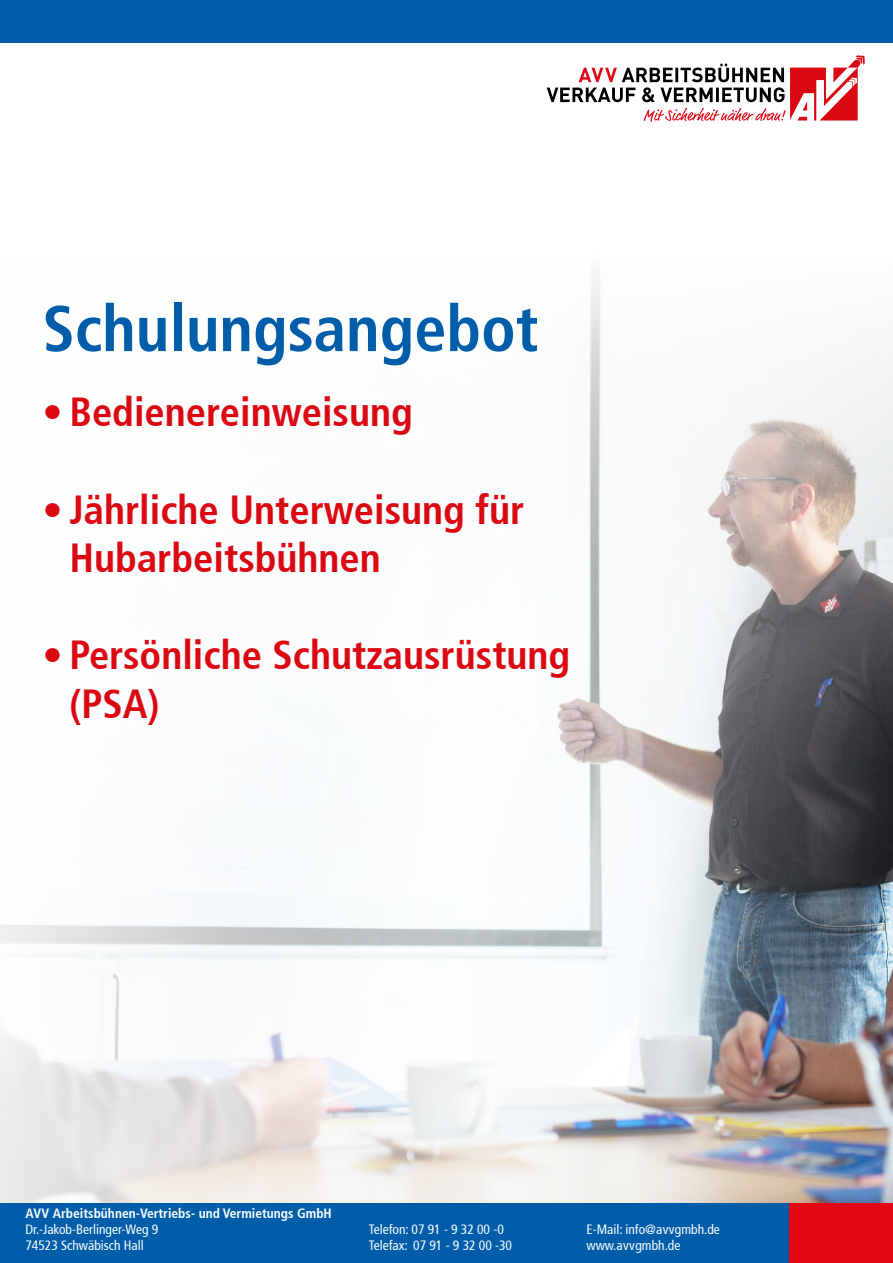
<style>
.page{position:relative;width:893px;height:1263px;background:#fff}
.page>*{position:absolute;margin:0;border:0;box-sizing:border-box;transform-origin:0 0}
.t1{font:700 condensed 64.5px "Frutiger 67";color:#005da9}
.t2{font:700 condensed 40.5px/48.6px "Frutiger 67";color:#db0812}
.t3{font:condensed 13.5px/16.2px "Frutiger 57";color:#fff}
.t4{font:700 condensed 13.5px "Frutiger 67";color:#fff}
</style>
<div class="page">
<img style="left:0;top:275px;width:893px;height:929px">
<div style="left:0;top:0;width:893px;height:43px;background:#005da9"></div>
<svg style="left:547px;top:55px;width:318px;height:67px"></svg>
<div style="left:0;top:1204px;width:893px;height:59px;background:#005da9"></div>
<div style="left:790px;top:1204px;width:103px;height:59px;background:#e30613"></div>
<h1 class="t1" style="left:43px;top:290px;width:497px">Schulungsangebot</h1>
<h2 class="t2" style="left:43px;top:388px;width:372px">• Bedienereinweisung</h2>
<h2 class="t2" style="left:70px;top:485px;width:456px;text-indent:-27px">• Jährliche Unterweisung für<br>Hubarbeitsbühnen</h2>
<h2 class="t2" style="left:70px;top:631px;width:502px;text-indent:-27px">• Persönliche Schutzausrüstung (PSA)</h2>
<p class="t4" style="left:26px;top:1205px;width:308px">AVV Arbeitsbühnen-Vertriebs- und Vermietungs GmbH</p>
<p class="t3" style="left:26px;top:1221px;width:134px">Dr.-Jakob-Berlinger-Weg 9<br>74523 Schwäbisch Hall</p>
<p class="t3" style="left:369px;top:1221px;width:145px">Telefon: 07 91 - 9 32 00 -0<br>Telefax: 07 91 - 9 32 00 -30</p>
<p class="t3" style="left:586px;top:1221px;width:135px">E-Mail: info@avvgmbh.de www.avvgmbh.de</p>
</div>
